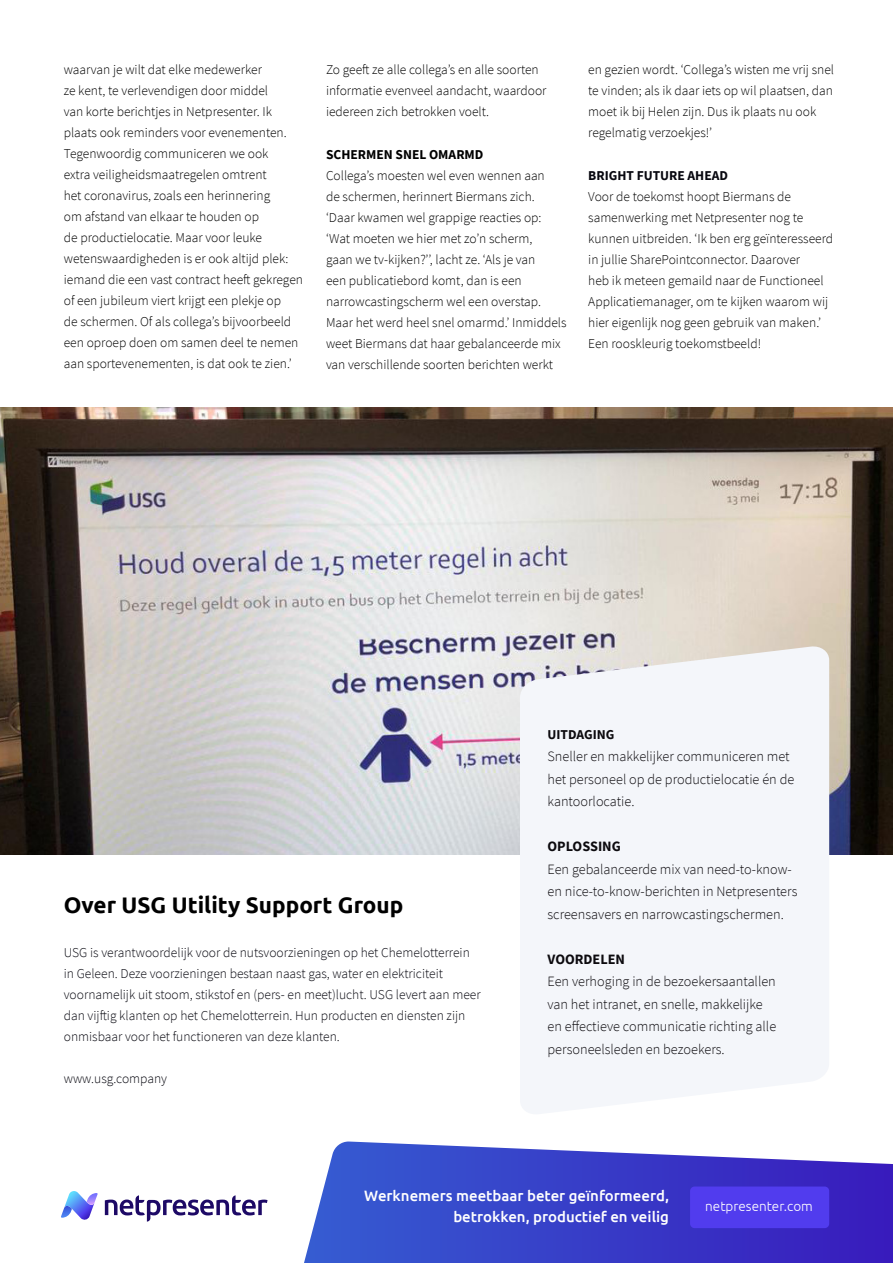
<style>
.page{position:relative;width:893px;height:1263px;background:#fff}
.page>*{position:absolute;margin:0;border:0;box-sizing:border-box;transform-origin:0 0}
.body{font:700 22.5px "Ubuntu";color:#000}
.body-2{font:500 15px/21px "Ubuntu";color:#fff;text-align:right}
.body-3{font:300 14.25px/22.5px "Source Sans Pro";color:#0c0a0e}
.body-4{font:700 14.25px "Source Sans Pro";color:#0c0a0e}
.body-5{font:300 13.5px/21px "Source Sans Pro";color:#000}
.body-6{font:300 13.5px/21px "Source Sans Pro";color:#080810}
.body-7{font:700 13.5px "Source Sans Pro";color:#000}
.body-8{font:700 13.5px "Source Sans Pro";color:#080810}
.body-9{font:300 13.5px "Ubuntu";color:#fff}
.body-10{font:700 13.5px "Source Sans Pro";color:#0c0a0e}
</style>
<div class="page">
<img style="left:0;top:408px;width:893px;height:447px">
<svg style="left:520px;top:645px;width:309px;height:469px;fill:#f4f6fa"></svg>
<svg style="left:304px;top:1141px;width:589px;height:122px;background:#5056ce"></svg>
<div style="left:690px;top:1186px;width:139px;height:42px;background:#513cee;border-radius:4px"></div>
<svg style="left:105px;top:1195px;width:163px;height:26px"></svg>
<svg style="left:61px;top:1191px;width:37px;height:29px"></svg>
<p class="body-5" style="left:64px;top:59px;width:241px">waarvan je wilt dat elke medewerker<br>ze kent, te verlevendigen door middel<br>van korte berichtjes in Netpresenter. Ik plaats ook reminders voor evenementen.<br>Tegenwoordig communiceren we ook<br>extra veiligheidsmaatregelen omtrent<br>het coronavirus, zoals een herinnering<br>om afstand van elkaar te houden op<br>de productielocatie. Maar voor leuke wetenswaardigheden is er ook altijd plek: iemand die een vast contract heeft gekregen of een jubileum viert krijgt een plekje op<br>de schermen. Of als collega’s bijvoorbeeld een oproep doen om samen deel te nemen aan sportevenementen, is dat ook te zien.’</p>
<p class="body-5" style="left:326px;top:59px;width:222px">Zo geeft ze alle collega’s en alle soorten informatie evenveel aandacht, waardoor iedereen zich betrokken voelt.</p>
<p class="body-7" style="left:326px;top:146px;width:159px">SCHERMEN SNEL OMARMD</p>
<p class="body-5" style="left:326px;top:165px;width:242px">Collega’s moesten wel even wennen aan<br>de schermen, herinnert Biermans zich. ‘Daar kwamen wel grappige reacties op: ‘Wat moeten we hier met zo’n scherm,<br>gaan we tv-kijken?’’, lacht ze. ‘Als je van<br>een publicatiebord komt, dan is een narrowcastingscherm wel een overstap.<br>Maar het werd heel snel omarmd.’ Inmiddels weet Biermans dat haar gebalanceerde mix van verschillende soorten berichten werkt</p>
<p class="body-5" style="left:588px;top:59px;width:247px">en gezien wordt. ‘Collega’s wisten me vrij snel te vinden; als ik daar iets op wil plaatsen, dan moet ik bij Helen zijn. Dus ik plaats nu ook regelmatig verzoekjes!’</p>
<p class="body-8" style="left:588px;top:167px;width:141px">BRIGHT FUTURE AHEAD</p>
<p class="body-5" style="left:588px;top:186px;width:246px">Voor de toekomst hoopt Biermans de samenwerking met Netpresenter nog te kunnen uitbreiden. ‘Ik ben erg geïnteresseerd in jullie SharePointconnector. Daarover<br>heb ik meteen gemaild naar de Functioneel Applicatiemanager, om te kijken waarom wij hier eigenlijk nog geen gebruik van maken.’ Een rooskleurig toekomstbeeld!</p>
<p class="body" style="left:64px;top:892px;width:341px">Over USG Utility Support Group</p>
<p class="body-6" style="left:64px;top:942px;width:418px">USG is verantwoordelijk voor de nutsvoorzieningen op het Chemelotterrein in Geleen. Deze voorzieningen bestaan naast gas, water en elektriciteit voornamelijk uit stoom, stikstof en (pers- en meet)lucht. USG levert aan meer dan vijftig klanten op het Chemelotterrein. Hun producten en diensten zijn onmisbaar voor het functioneren van deze klanten.</p>
<p class="body-6" style="left:64px;top:1068px;width:105px">www.usg.company</p>
<p class="body-10" style="left:548px;top:725px;width:68px">UITDAGING</p>
<p class="body-3" style="left:548px;top:745px;width:248px">Sneller en makkelijker communiceren met het personeel op de productielocatie én de kantoorlocatie.</p>
<p class="body-4" style="left:548px;top:837px;width:75px">OPLOSSING</p>
<p class="body-3" style="left:548px;top:858px;width:251px">Een gebalanceerde mix van need-to-know&shy;en nice-to-know-berichten in Netpresenters screensavers en narrowcastingschermen.</p>
<p class="body-4" style="left:548px;top:949px;width:79px">VOORDELEN</p>
<p class="body-3" style="left:548px;top:970px;width:230px">Een verhoging in de bezoekersaantallen van het intranet, en snelle, makkelijke en effectieve communicatie richting alle personeelsleden en bezoekers.</p>
<p class="body-2" style="left:364px;top:1185px;width:306px">Werknemers meetbaar beter geïnformeerd, betrokken, productief en veilig</p>
<p class="body-9" style="left:705px;top:1198px;width:109px">netpresenter.com</p>
</div>
